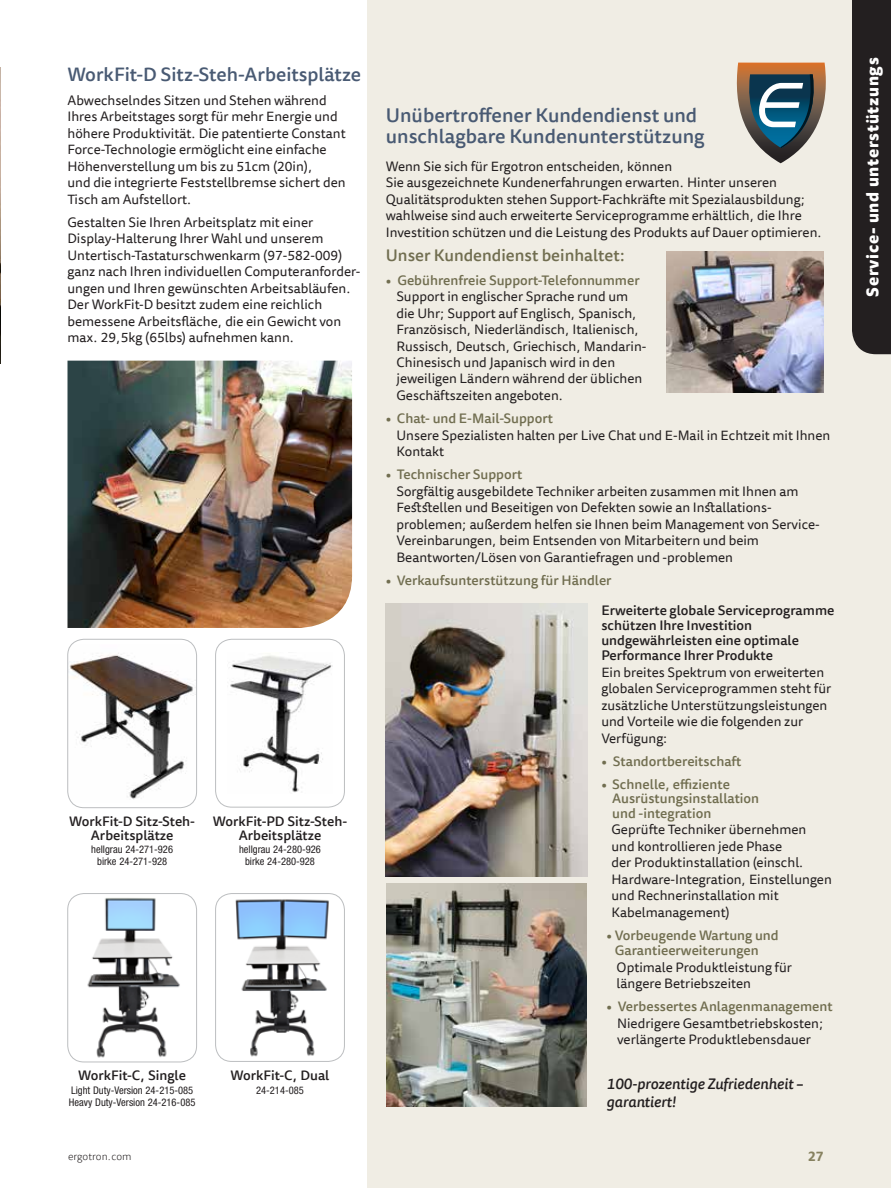
<style>
.page{position:relative;width:891px;height:1188px;background:#fff}
.page>*{position:absolute;margin:0;border:0;box-sizing:border-box;transform-origin:0 0}
.t1{font:500 19.5px/21px "Tisa Sans Offc";color:#495a73}
.t2{font:500 19.05px "Tisa Sans Offc";color:#495a73}
.t3{font:500 16.5px "Tisa Sans Offc";color:#716e50}
.t4{font:800 16.5px "Tisa Sans Offc";letter-spacing:.04em;color:#fff}
.t5{font:italic 500 15px/18px "Tisa Sans Offc";color:#231f20}
.t6{font:13.5px/16.5px "Tisa Sans Offc";color:#231f20}
.t7{font:500 13.5px/13.5px "Tisa Sans Offc";color:#716e50}
.t8{font:500 13.5px/15px "Tisa Sans Offc";color:#231f20;text-align:center}
.t9{font:700 13.5px "Tisa Sans Offc";color:#86815f}
.t10{font:condensed 10.5px/12px "Helvetica Neue";color:#231f20;text-align:center}
.t11{font:300 10.5px "Tisa Sans Offc";color:#231f20}
</style>
<div class="page">
<div style="left:367px;top:0;width:524px;height:1188px;background:#f0ede4"></div>
<img style="left:667px;top:251px;width:156px;height:141px">
<div style="left:852px;top:0;width:39px;height:354px;background:#231f20"></div>
<img style="left:0;top:68px;width:1px;height:296px">
<img style="left:68px;top:361px;width:284px;height:267px">
<svg style="left:71px;top:638px;width:274px;height:171px"></svg>
<img style="left:69px;top:644px;width:128px;height:159px">
<div style="left:67px;top:639px;width:130px;height:169px;border:1px solid #bcbec0;border-radius:16px"></div>
<img style="left:228px;top:652px;width:104px;height:142px">
<div style="left:215px;top:639px;width:130px;height:168px;border:1px solid #bcbec0;border-radius:16px"></div>
<img style="left:69px;top:894px;width:128px;height:168px">
<div style="left:67px;top:893px;width:130px;height:169px;border:1px solid #bcbec0;border-radius:16px"></div>
<img style="left:219px;top:895px;width:124px;height:165px">
<div style="left:215px;top:893px;width:130px;height:169px;border:1px solid #bcbec0;border-radius:16px"></div>
<svg style="left:736px;top:63px;width:90px;height:100px"></svg>
<img style="left:386px;top:604px;width:202px;height:272px">
<img style="left:387px;top:884px;width:199px;height:222px">
<h2 class="t2" style="left:68px;top:63px;width:295px">WorkFit-D Sitz-Steh-Arbeitsplätze</h2>
<p class="t6" style="left:68px;top:93px;width:280px">Abwechselndes Sitzen und Stehen während Ihres Arbeitstages sorgt für mehr Energie und höhere Produktivität. Die patentierte Constant Force-Technologie ermöglicht eine einfache Höhenverstellung um bis zu 51cm (20in),<br>und die integrierte Feststellbremse sichert den Tisch am Aufstellort.</p>
<p class="t6" style="left:68px;top:215px;width:295px">Gestalten Sie Ihren Arbeitsplatz mit einer Display-Halterung Ihrer Wahl und unserem Untertisch-Tastaturschwenkarm (97-582-009) ganz nach Ihren individuellen Computeranforder&shy;ungen und Ihren gewünschten Arbeitsabläufen.<br>Der WorkFit-D besitzt zudem eine reichlich bemessene Arbeitsfläche, die ein Gewicht von max. 29,5kg (65lbs) aufnehmen kann.</p>
<p class="t8" style="left:69px;top:815px;width:127px;line-height:13.5px">WorkFit-D Sitz-Steh-<br>Arbeitsplätze</p>
<p class="t10" style="left:91px;top:843px;width:83px">hellgrau 24-271-926 birke 24-271-928</p>
<p class="t8" style="left:213px;top:815px;width:136px;line-height:13.5px">WorkFit-PD Sitz-Steh-<br>Arbeitsplätze</p>
<p class="t10" style="left:239px;top:843px;width:83px">hellgrau 24-280-926 birke 24-280-928</p>
<p class="t8" style="left:78px;top:1069px;width:109px">WorkFit-C, Single</p>
<p class="t10" style="left:69px;top:1084px;width:128px;text-align:left">Light Duty-Version 24-215-085<br>Heavy Duty-Version 24-216-085</p>
<p class="t8" style="left:231px;top:1069px;width:100px">WorkFit-C, Dual</p>
<p class="t10" style="left:256px;top:1084px;width:49px">24-214-085</p>
<h1 class="t1" style="left:386px;top:106px;width:320px">Unübertroffener Kundendienst und unschlagbare Kundenunterstützung</h1>
<p class="t6" style="left:386px;top:158px;width:438px">Wenn Sie sich für Ergotron entscheiden, können<br>Sie ausgezeichnete Kundenerfahrungen erwarten. Hinter unseren Qualitätsprodukten stehen Support-Fachkräfte mit Spezialausbildung; wahlweise sind auch erweiterte Serviceprogramme erhältlich, die Ihre Investition schützen und die Leistung des Produkts auf Dauer optimieren.</p>
<p class="t3" style="left:386px;top:246px;width:241px">Unser Kundendienst beinhaltet:</p>
<p class="t7" style="left:386px;top:274px;width:255px">• Gebührenfreie Support-Telefonnummer</p>
<p class="t6" style="left:397px;top:289px;width:251px">Support in englischer Sprache rund um die Uhr; Support auf Englisch, Spanisch, Französisch, Niederländisch, Italienisch, Russisch, Deutsch, Griechisch, Mandarin-Chinesisch und Japanisch wird in den jeweiligen Ländern während der üblichen Geschäftszeiten angeboten.</p>
<p class="t7" style="left:386px;top:413px;width:169px">• Chat- und E-Mail-Support</p>
<p class="t6" style="left:397px;top:428px;width:435px">Unsere Spezialisten halten per Live Chat und E-Mail in Echtzeit mit Ihnen<br>Kontakt</p>
<p class="t7" style="left:386px;top:469px;width:138px">• Technischer Support</p>
<p class="t6" style="left:397px;top:484px;width:425px">Sorgfältig ausgebildete Techniker arbeiten zusammen mit Ihnen am Feststellen und Beseitigen von Defekten sowie an Installations&shy;problemen; außerdem helfen sie Ihnen beim Management von Service-Vereinbarungen, beim Entsenden von Mitarbeitern und beim Beantworten/Lösen von Garantiefragen und -problemen</p>
<p class="t7" style="left:386px;top:575px;width:227px">• Verkaufsunterstützung für Händler</p>
<p class="t8" style="left:601px;top:604px;width:235px;text-align:left">Erweiterte globale Serviceprogramme schützen Ihre Investition undgewährleisten eine optimale<br>Performance Ihrer Produkte</p>
<p class="t6" style="left:601px;top:665px;width:231px">Ein breites Spektrum von erweiterten globalen Serviceprogrammen steht für zusätzliche Unterstützungsleistungen und Vorteile wie die folgenden zur<br>Verfügung:</p>
<p class="t7" style="left:601px;top:755px;width:142px">• Standortbereitschaft</p>
<p class="t7" style="left:612px;top:779px;width:149px;text-indent:-11px">• Schnelle, effiziente<br>Ausrüstungsinstallation</p>
<p class="t7" style="left:612px;top:807px;width:101px">und -integration</p>
<p class="t6" style="left:612px;top:822px;width:222px">Geprüfte Techniker übernehmen und kontrollieren jede Phase<br>der Produktinstallation (einschl.<br>Hardware-Integration, Einstellungen und Rechnerinstallation mit<br>Kabelmanagement)</p>
<p class="t7" style="left:615px;top:929px;width:165px;line-height:15px;text-indent:-8px">• Vorbeugende Wartung und<br>Garantieerweiterungen</p>
<p class="t6" style="left:617px;top:959px;width:177px">Optimale Produktleistung für längere Betriebszeiten</p>
<p class="t7" style="left:607px;top:1001px;width:228px">• Verbessertes Anlagenmanagement</p>
<p class="t6" style="left:617px;top:1016px;width:208px">Niedrigere Gesamtbetriebskosten; verlängerte Produktlebensdauer</p>
<p class="t5" style="left:607px;top:1075px;width:198px">100-prozentige Zufriedenheit – garantiert!</p>
<p class="t11" style="left:68px;top:1151px;width:65px">ergotron.com</p>
<p class="t9" style="left:808px;top:1148px;width:17px">27</p>
<p class="t4" style="left:862px;top:297px;width:241px;rotate:-90deg">Service- und unterstützungs</p>
</div>
